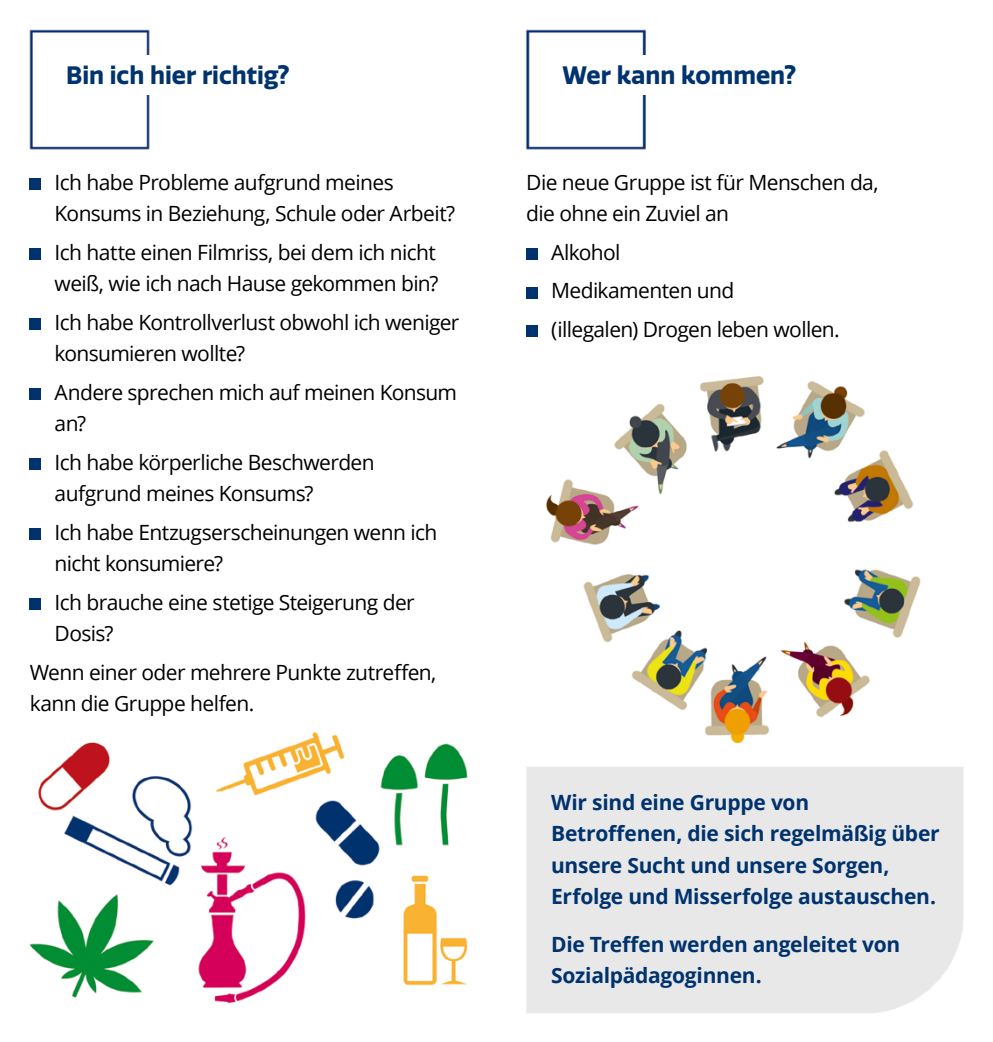
<style>
.page{position:relative;width:993px;height:1042px;background:#fff}
.page>*{position:absolute;margin:0;border:0;box-sizing:border-box;transform-origin:0 0}
.t1{font:700 24.5px "Quatro";letter-spacing:-.005em;color:#00336e}
.t2{font:21px/31.5px "Open Sans";letter-spacing:-.03em;color:#000}
.t3{font:700 21px/31.5px "Open Sans";letter-spacing:-.01em;color:#00336e}
</style>
<div class="page">
<img style="left:29px;top:29px;width:935px;height:984px">
<div style="left:66px;top:55px;width:386px;height:39px;background:#fff"></div>
<div style="left:30px;top:178px;width:11px;height:12px;background:#00336e"></div>
<div style="left:30px;top:248px;width:11px;height:12px;background:#00336e"></div>
<div style="left:30px;top:318px;width:11px;height:12px;background:#00336e"></div>
<div style="left:30px;top:388px;width:11px;height:12px;background:#00336e"></div>
<div style="left:30px;top:458px;width:11px;height:12px;background:#00336e"></div>
<div style="left:30px;top:528px;width:11px;height:12px;background:#00336e"></div>
<div style="left:30px;top:598px;width:11px;height:12px;background:#00336e"></div>
<div style="left:526px;top:248px;width:11px;height:12px;background:#00336e"></div>
<div style="left:526px;top:287px;width:11px;height:11px;background:#00336e"></div>
<div style="left:526px;top:325px;width:11px;height:12px;background:#00336e"></div>
<div style="left:562px;top:55px;width:385px;height:39px;background:#fff"></div>
<p class="t1" style="left:66px;top:61px;width:225px">Bin ich hier richtig?</p>
<p class="t2" style="left:55px;top:166px;width:402px">Ich habe Probleme aufgrund meines<br>Konsums in Beziehung, Schule oder Arbeit?</p>
<p class="t2" style="left:55px;top:236px;width:385px">Ich hatte einen Filmriss, bei dem ich nicht weiß, wie ich nach Hause gekommen bin?</p>
<p class="t2" style="left:55px;top:306px;width:406px">Ich habe Kontrollverlust obwohl ich weniger konsumieren wollte?</p>
<p class="t2" style="left:55px;top:376px;width:404px">Andere sprechen mich auf meinen Konsum an?</p>
<p class="t2" style="left:55px;top:446px;width:321px">Ich habe körperliche Beschwerden aufgrund meines Konsums?</p>
<p class="t2" style="left:55px;top:516px;width:384px">Ich habe Entzugserscheinungen wenn ich nicht konsumiere?</p>
<p class="t2" style="left:55px;top:586px;width:361px">Ich brauche eine stetige Steigerung der<br>Dosis?</p>
<p class="t2" style="left:30px;top:656px;width:408px">Wenn einer oder mehrere Punkte zutreffen, kann die Gruppe helfen.</p>
<p class="t1" style="left:562px;top:61px;width:235px">Wer kann kommen?</p>
<p class="t2" style="left:526px;top:166px;width:354px">Die neue Gruppe ist für Menschen da, die ohne ein Zuviel an</p>
<p class="t2" style="left:551px;top:232px;width:290px;line-height:38.5px">Alkohol<br>Medikamenten und<br>(illegalen) Drogen leben wollen.</p>
<p class="t3" style="left:551px;top:786px;width:390px">Wir sind eine Gruppe von Betroffenen, die sich regelmäßig über unsere Sucht und unsere Sorgen, Erfolge und Misserfolge austauschen.</p>
<p class="t3" style="left:551px;top:927px;width:350px">Die Treffen werden angeleitet von<br>Sozialpädagoginnen.</p>
</div>
